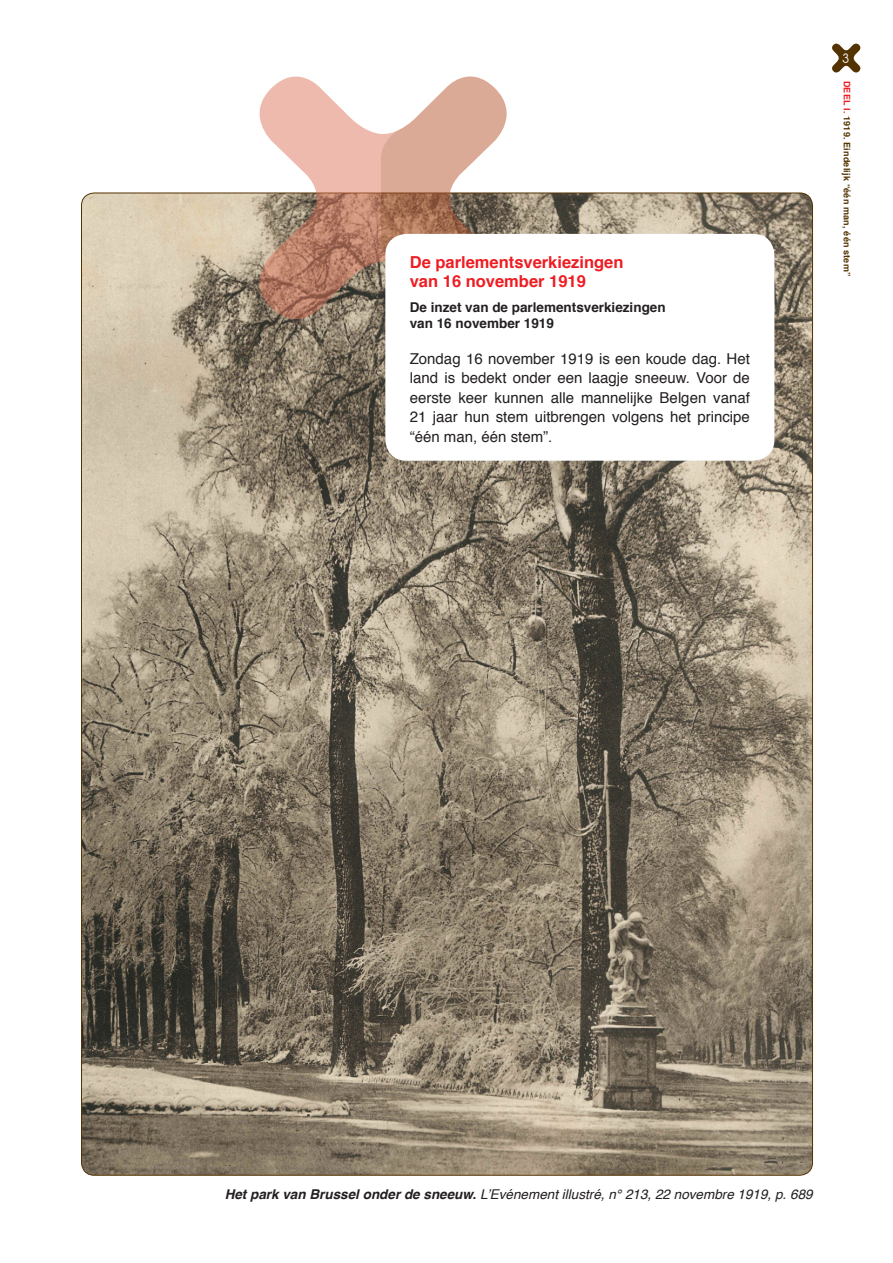
<style>
.page{position:relative;width:893px;height:1263px;background:#fff}
.page>*{position:absolute;margin:0;border:0;box-sizing:border-box;transform-origin:0 0}
.t1{font:700 16.5px "Helvetica";color:#ee1d23}
.t2{font:15px/19.5px "Helvetica";color:#231f20;text-align:justify}
.t3{font:italic 13.5px "Helvetica";color:#231f20}
.t4{font:700 13.5px "Helvetica";color:#231f20}
.t5{font:12px "Abeatby Kai";color:#fff}
.t6{font:700 9px "Helvetica";letter-spacing:.02em;color:#543302}
.s1{color:#ee1d23}
.s2{font-weight:700}
</style>
<div class="page">
<svg style="left:832px;top:43px;width:29px;height:30px"></svg>
<img style="left:81px;top:193px;width:731px;height:982px">
<svg style="left:258px;top:76px;width:123px;height:245px"></svg>
<svg style="left:381px;top:76px;width:127px;height:245px"></svg>
<div style="left:385px;top:234px;width:389px;height:227px;background:#fff;border-radius:21px"></div>
<p class="t1" style="left:410px;top:248px;width:215px">De parlementsverkiezingen</p>
<p class="t1" style="left:410px;top:268px;width:178px">van 16 november 1919</p>
<p class="t4" style="left:410px;top:296px;width:257px">De inzet van de parlementsverkiezingen</p>
<p class="t4" style="left:410px;top:313px;width:146px">van 16 november 1919</p>
<p class="t2" style="left:410px;top:349px;width:342px">Zondag 16 november 1919 is een koude dag. Het land is bedekt onder een laagje sneeuw. Voor de eerste keer kunnen alle mannelijke Belgen vanaf 21 jaar hun stem uitbrengen volgens het principe “één man, één stem”.</p>
<p class="t5" style="left:843px;top:53px;width:8px">3</p>
<p class="t6" style="left:854px;top:81px;width:197px;rotate:90deg"><span class="s1">DEEL I.</span> 1919. Eindelijk “één man, één stem”</p>
<p class="t3" style="left:225px;top:1184px;width:589px"><span class="s2">Het park van Brussel onder de sneeuw.</span> L’Evénement illustré, n° 213, 22 novembre 1919, p. 689</p>
</div>
